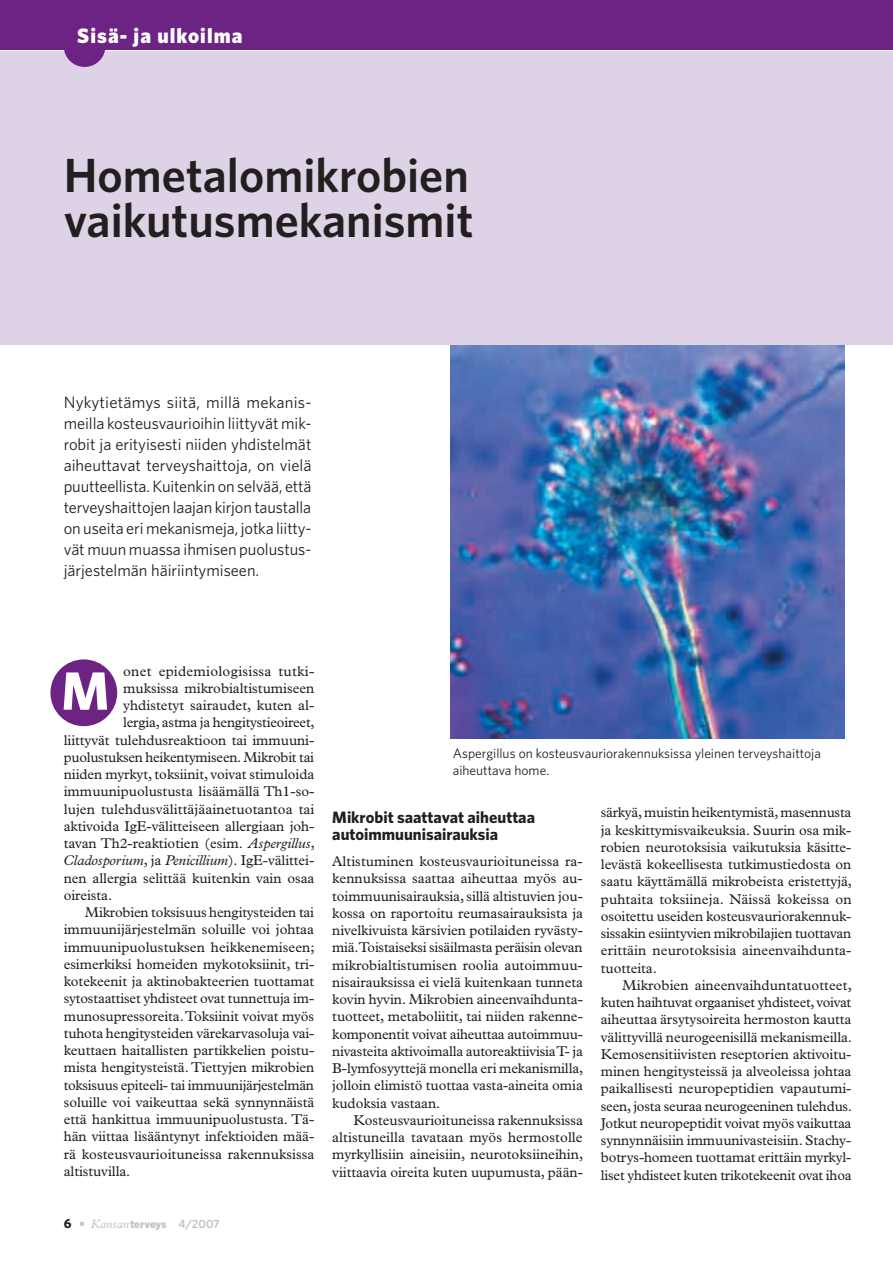
<style>
.page{position:relative;width:893px;height:1263px;background:#fff}
.page>*{position:absolute;margin:0;border:0;box-sizing:border-box;transform-origin:0 0}
.t1{font:700 54px "Whitney";color:#fff}
.t2{font:600 48px/45px "Whitney";color:#231f20}
.t3{font:900 21px "Whitney";letter-spacing:.05em;color:#fff}
.t4{font:16.5px/21px "Whitney";letter-spacing:-.005em;color:#231f20;text-align:justify}
.t5{font:700 16.5px/17.2px "Whitney";color:#231f20}
.t6{font:14.25px/17.2px "Plantin";letter-spacing:-.005em;color:#231f20;text-align:justify}
.t7{font:italic 14.25px "Plantin";letter-spacing:-.005em;color:#231f20}
.t8{font:14.25px "Plantin";letter-spacing:.015em;color:#231f20}
.t9{font:13.5px/17.2px "Whitney";color:#231f20}
.t10{font:900 11.25px "Whitney";letter-spacing:-.01em;color:#c0c4ca}
.s1{font-style:italic}
.s2{font-style:normal}
.s3{font-weight:700;font-size:12px}
.s4{font-family:"Plantin";font-weight:400;font-style:italic;font-size:12px}
.s5{font-weight:600;font-size:12px}
</style>
<div class="page">
<img style="left:451px;top:344px;width:394px;height:394px">
<div style="left:0;top:51px;width:893px;height:293px;background:#ded3e6"></div>
<div style="left:64px;top:25px;width:41px;height:42px;background:#6d2383;border-radius:50%"></div>
<div style="left:0;top:0;width:893px;height:50px;background:#6d2383"></div>
<div style="left:50px;top:659px;width:67px;height:67px;background:#6d2383;border-radius:50%"></div>
<h3 class="t3" style="left:77px;top:22px;width:167px">Sisä- ja ulkoilma</h3>
<h2 class="t2" style="left:64px;top:152px;width:411px">Hometalomikrobien vaikutusmekanismit</h2>
<p class="t4" style="left:64px;top:391px;width:249px">Nykytietämys siitä, millä mekanis&shy;meilla kosteusvaurioihin liittyvät mik&shy;robit ja erityisesti niiden yhdistelmät aiheuttavat terveyshaittoja, on vielä puutteellista. Kuitenkin on selvää, että terveyshaittojen laajan kirjon taustalla on useita eri mekanismeja, jotka liitty&shy;vät muun muassa ihmisen puolustus&shy;järjestelmän häiriintymiseen.</p>
<p class="t8" style="left:123px;top:662px;width:193px">onet epidemiologisissa tutki-</p>
<p class="t6" style="left:123px;top:679px;width:193px">muksissa mikrobialtistumiseen</p>
<p class="t6" style="left:123px;top:697px;width:193px">yhdistetyt sairaudet, kuten al-</p>
<p class="t6" style="left:123px;top:714px;width:193px">lergia, astma ja hengitystieoireet,</p>
<p class="t6" style="left:64px;top:731px;width:252px">liittyvät tulehdusreaktioon tai immuuni-</p>
<p class="t6" style="left:64px;top:748px;width:252px">puolustuksen heikentymiseen. Mikrobit tai</p>
<p class="t6" style="left:64px;top:766px;width:252px">niiden myrkyt, toksiinit, voivat stimuloida</p>
<p class="t6" style="left:64px;top:783px;width:252px">immuunipuolustusta lisäämällä Th1-so-</p>
<p class="t6" style="left:64px;top:800px;width:252px">lujen tulehdusvälittäjäainetuotantoa tai</p>
<p class="t6" style="left:64px;top:817px;width:252px">aktivoida IgE-välitteiseen allergiaan joh-</p>
<p class="t6" style="left:64px;top:835px;width:253px">tavan Th2-reaktiotien (esim. <span class="s1">Aspergillus</span>,</p>
<p class="t7" style="left:64px;top:852px;width:252px">Cladosporium<span class="s2">, ja</span> Penicillium<span class="s2">). IgE-välittei-</span></p>
<p class="t6" style="left:64px;top:869px;width:252px">nen allergia selittää kuitenkin vain osaa</p>
<p class="t6" style="left:64px;top:886px;width:50px">oireista.</p>
<p class="t6" style="left:85px;top:904px;width:231px">Mikrobien toksisuus hengitysteiden tai</p>
<p class="t6" style="left:64px;top:921px;width:252px">immuunijärjestelmän soluille voi johtaa</p>
<p class="t6" style="left:64px;top:938px;width:252px">immuunipuolustuksen heikkenemiseen;</p>
<p class="t6" style="left:64px;top:955px;width:252px">esimerkiksi homeiden mykotoksiinit, tri-</p>
<p class="t6" style="left:64px;top:973px;width:252px">kotekeenit ja aktinobakteerien tuottamat</p>
<p class="t6" style="left:64px;top:990px;width:252px">sytostaattiset yhdisteet ovat tunnettuja im-</p>
<p class="t6" style="left:64px;top:1007px;width:252px">munosupressoreita. Toksiinit voivat myös</p>
<p class="t6" style="left:64px;top:1024px;width:252px">tuhota hengitysteiden värekarvasoluja vai-</p>
<p class="t6" style="left:64px;top:1042px;width:252px">keuttaen haitallisten partikkelien poistu-</p>
<p class="t6" style="left:64px;top:1059px;width:252px">mista hengitysteistä. Tiettyjen mikrobien</p>
<p class="t6" style="left:64px;top:1076px;width:252px">toksisuus epiteeli- tai immuunijärjestelmän</p>
<p class="t6" style="left:64px;top:1093px;width:252px">soluille voi vaikeuttaa sekä synnynnäistä</p>
<p class="t6" style="left:64px;top:1111px;width:252px">että hankittua immuunipuolustusta. Tä-</p>
<p class="t6" style="left:64px;top:1128px;width:252px">hän viittaa lisääntynyt infektioiden mää-</p>
<p class="t6" style="left:64px;top:1145px;width:252px">rä kosteusvaurioituneissa rakennuksissa</p>
<p class="t6" style="left:64px;top:1162px;width:68px">altistuvilla.</p>
<h1 class="t1" style="left:61px;top:658px;width:50px">M</h1>
<p class="t10" style="left:79px;top:1217px;width:142px"><span class="s3">•</span> <span class="s4">Kansan</span>terveys <span class="s5">4/2007</span></p>
<p class="t9" style="left:453px;top:744px;width:370px">Aspergillus on kosteusvauriorakennuksissa yleinen terveyshaittoja aiheuttava home.</p>
<p class="t5" style="left:332px;top:808px;width:204px">Mikrobit saattavat aiheuttaa autoimmuunisairauksia</p>
<p class="t6" style="left:332px;top:853px;width:252px">Altistuminen kosteusvaurioituneissa ra&shy;kennuksissa saattaa aiheuttaa myös au&shy;toimmuunisairauksia, sillä altistuvien jou&shy;kossa on raportoitu reumasairauksista ja nivelkivuista kärsivien potilaiden ryvästy&shy;miä. Toistaiseksi sisäilmasta peräisin olevan mikrobialtistumisen roolia autoimmuu&shy;nisairauksissa ei vielä kuitenkaan tunneta kovin hyvin. Mikrobien aineenvaihdunta&shy;tuotteet, metaboliitit, tai niiden rakenne&shy;komponentit voivat aiheuttaa autoimmuu&shy;nivasteita aktivoimalla autoreaktiivisia T- ja B-lymfosyyttejä monella eri mekanismilla, jolloin elimistö tuottaa vasta-aineita omia kudoksia vastaan.</p>
<p class="t6" style="left:332px;top:1111px;width:252px;text-indent:21px">Kosteusvaurioituneissa rakennuksissa altistuneilla tavataan myös hermostolle myrkyllisiin aineisiin, neurotoksiineihin, viittaavia oireita kuten uupumusta, pään-</p>
<p class="t6" style="left:601px;top:804px;width:253px">särkyä, muistin heikentymistä, masennusta ja keskittymisvaikeuksia. Suurin osa mik&shy;robien neurotoksisia vaikutuksia käsitte&shy;levästä kokeellisesta tutkimustiedosta on saatu käyttämällä mikrobeista eristettyjä, puhtaita toksiineja. Näissä kokeissa on osoitettu useiden kosteusvauriorakennuk&shy;sissakin esiintyvien mikrobilajien tuottavan erittäin neurotoksisia aineenvaihdunta&shy;tuotteita.</p>
<p class="t6" style="left:601px;top:976px;width:253px;text-indent:21px">Mikrobien aineenvaihduntatuotteet, kuten haihtuvat orgaaniset yhdisteet, voivat aiheuttaa ärsytysoireita hermoston kautta välittyvillä neurogeenisillä mekanismeilla.<br>Kemosensitiivisten reseptorien aktivoitu&shy;minen hengitysteissä ja alveoleissa johtaa paikallisesti neuropeptidien vapautumi&shy;seen, josta seuraa neurogeeninen tulehdus.<br>Jotkut neuropeptidit voivat myös vaikuttaa synnynnäisiin immuunivasteisiin. Stachy&shy;botrys-homeen tuottamat erittäin myrkyl&shy;liset yhdisteet kuten trikotekeenit ovat ihoa</p>
</div>
